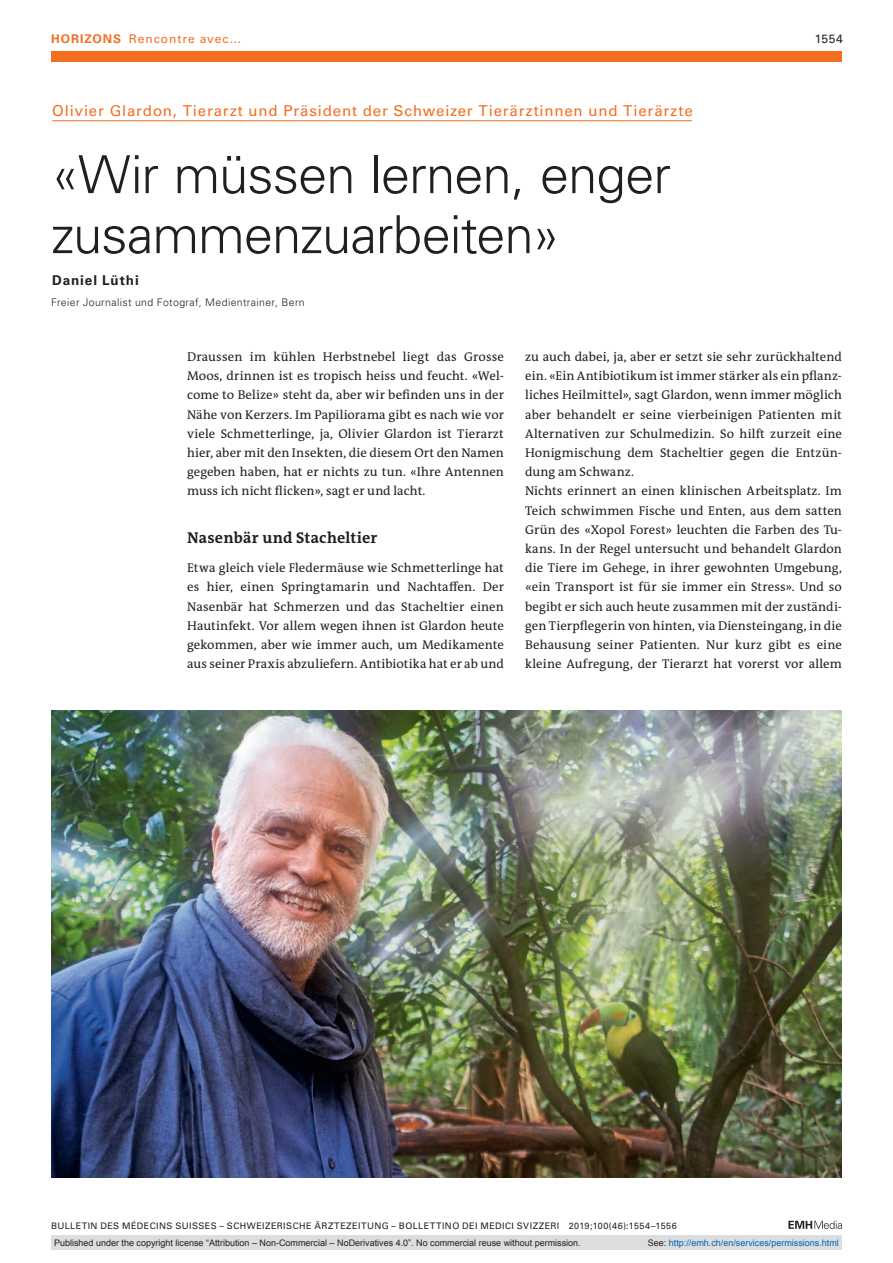
<style>
.page{position:relative;width:893px;height:1263px;background:#fff}
.page>*{position:absolute;margin:0;border:0;box-sizing:border-box;transform-origin:0 0}
.t1{font:300 52.5px/60px "Univers LT Std";letter-spacing:-.02em;color:#231f20}
.t2{font:700 15.75px "The Antiqua B W7";letter-spacing:.01em;color:#231f20}
.t3{font:15px "Univers LT Std";letter-spacing:.06em;color:#f36e21}
.t4{font:700 13.5px "Univers LT Std";letter-spacing:.065em;color:#231f20}
.t5{font:12.75px/19.2px "The Antiqua B W5 Plain";letter-spacing:.005em;color:#231f20;text-align:justify}
.t6{font:12px "Univers LT Std";letter-spacing:.08em;color:#f36e21}
.t7{font:12px "Univers LT Std";color:#231f20}
.t8{font:300 10.5px "Univers LT Std";letter-spacing:.035em;color:#231f20}
.t9{font:9px "Arial";color:#231f20}
.t10{font:9px "Univers LT Std";letter-spacing:.05em;color:#231f20}
.t11{font:9px "Arial";color:#0166b3}
.s1{font-weight:700}
.s2{color:#231f20}
</style>
<div class="page">
<svg style="left:788px;top:1221px;width:54px;height:8px"></svg>
<hr style="left:52px;top:120px;width:640px;height:1px;background:#f36e21">
<img style="left:51px;top:711px;width:791px;height:466px">
<div style="left:51px;top:51px;width:791px;height:11px;background:#f36e21"></div>
<div style="left:51px;top:1235px;width:791px;height:15px;background:#dcdddf"></div>
<p class="t6" style="left:51px;top:31px;width:192px"><span class="s1">HORIZONS</span> Rencontre avec…</p>
<p class="t7" style="left:815px;top:31px;width:30px">1554</p>
<p class="t3" style="left:52px;top:102px;width:642px">Olivier Glardon, Tierarzt und Präsident der Schweizer Tierärztinnen und Tierärzte</p>
<h1 class="t1" style="left:51px;top:145px;width:621px">«Wir müssen lernen, enger zusammenzuarbeiten»</h1>
<p class="t4" style="left:52px;top:272px;width:88px">Daniel Lüthi</p>
<p class="t8" style="left:51px;top:296px;width:255px">Freier Journalist und Fotograf, Medientrainer, Bern</p>
<p class="t5" style="left:187px;top:347px;width:318px">Draussen im kühlen Herbstnebel liegt das Grosse Moos, drinnen ist es tropisch heiss und feucht. «Wel&shy;come to Belize» steht da, aber wir befinden uns in der Nähe von Kerzers. Im Papiliorama gibt es nach wie vor viele Schmetterlinge, ja, Olivier Glardon ist Tierarzt hier, aber mit den Insekten, die diesem Ort den Namen gegeben haben, hat er nichts zu tun. «Ihre Antennen muss ich nicht flicken», sagt er und lacht.</p>
<p class="t2" style="left:187px;top:528px;width:192px">Nasenbär und Stacheltier</p>
<p class="t5" style="left:187px;top:558px;width:318px">Etwa gleich viele Fledermäuse wie Schmetterlinge hat es hier, einen Springtamarin und Nachtaffen. Der Nasenbär hat Schmerzen und das Stacheltier einen Hautinfekt. Vor allem wegen ihnen ist Glardon heute gekommen, aber wie immer auch, um Medikamente aus seiner Praxis abzuliefern. Antibiotika hat er ab und</p>
<p class="t5" style="left:525px;top:347px;width:318px;text-align:left">zu auch dabei, ja, aber er setzt sie sehr zurückhaltend ein. «Ein Antibiotikum ist immer stärker als ein pflanz&shy;liches Heilmittel», sagt Glardon, wenn immer möglich aber behandelt er seine vierbeinigen Patienten mit Alternativen zur Schulmedizin. So hilft zurzeit eine Honigmischung dem Stacheltier gegen die Entzün&shy;dung am Schwanz.<br>Nichts erinnert an einen klinischen Arbeitsplatz. Im Teich schwimmen Fische und Enten, aus dem satten Grün des «Xopol Forest» leuchten die Farben des Tu&shy;kans. In der Regel untersucht und behandelt Glardon die Tiere im Gehege, in ihrer gewohnten Umgebung, «ein Transport ist für sie immer ein Stress». Und so begibt er sich auch heute zusammen mit der zuständi&shy;gen Tierpflegerin von hinten, via Diensteingang, in die Behausung seiner Patienten. Nur kurz gibt es eine kleine Aufregung, der Tierarzt hat vorerst vor allem</p>
<p class="t10" style="left:51px;top:1220px;width:627px">BULLETIN DES MÉDECINS SUISSES – SCHWEIZERISCHE ÄRZTEZEITUNG – BOLLETTINO DEI MEDICI SVIZZERI 2019;100(46):1554–1556</p>
<p class="t9" style="left:54px;top:1237px;width:528px">Published under the copyright license “Attribution – Non-Commercial – NoDerivatives 4.0”. No commercial reuse without permission.</p>
<p class="t11" style="left:648px;top:1237px;width:193px"><span class="s2">See:</span> http://emh.ch/en/services/permissions.html</p>
</div>
